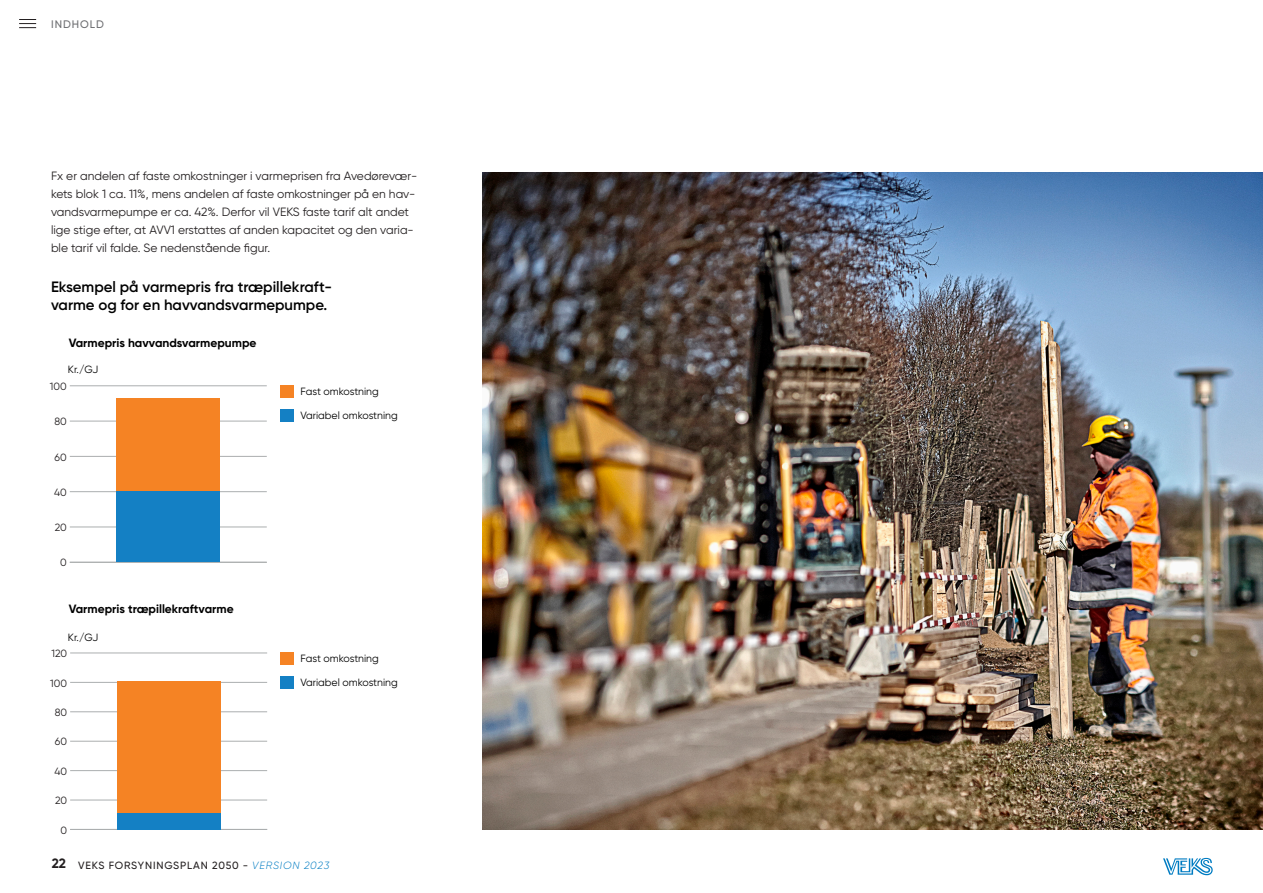
<style>
.page{position:relative;width:1263px;height:893px;background:#fff}
.page>*{position:absolute;margin:0;border:0;box-sizing:border-box;transform-origin:0 0}
.grafik_rubrik{font:600 15px/18px "Gilroy";color:#000}
.brød{font:12px/18px "Gilroy";color:#231f20}
.grafik_rubrik-2{font:700 12px "Gilroy";color:#000}
.t1{font:500 10.95px "Gilroy";letter-spacing:.085em;color:#6c6d70}
.t2{font:10.5px "Gilroy";color:#000001}
.t3{font:500 10.5px "Gilroy";letter-spacing:.08em;color:#231f20}
.t4{font:10.5px "Gilroy";color:#231f20}
.s1{font-weight:700;font-size:13.5px}
.s2{font-weight:300;font-style:italic;color:#007cc2}
</style>
<div class="page">
<svg style="left:1163px;top:858px;width:50px;height:17px"></svg>
<svg style="left:19px;top:19px;width:17px;height:9px"></svg>
<img style="left:483px;top:172px;width:780px;height:657px">
<hr style="left:70px;top:562px;width:197px;height:1px;background:#abaeaf">
<hr style="left:70px;top:527px;width:197px;height:1px;background:#abaeaf">
<hr style="left:70px;top:491px;width:197px;height:1px;background:#abaeaf">
<hr style="left:70px;top:456px;width:197px;height:1px;background:#abaeaf">
<hr style="left:70px;top:421px;width:197px;height:1px;background:#abaeaf">
<hr style="left:70px;top:385px;width:197px;height:1px;background:#abaeaf">
<div style="left:117px;top:398px;width:103px;height:94px;background:#f58324"></div>
<div style="left:117px;top:492px;width:103px;height:70px;background:#1480c4"></div>
<hr style="left:70px;top:829px;width:197px;height:1px;background:#abaeaf">
<hr style="left:70px;top:800px;width:197px;height:1px;background:#abaeaf">
<hr style="left:70px;top:770px;width:197px;height:1px;background:#abaeaf">
<hr style="left:70px;top:741px;width:197px;height:1px;background:#abaeaf">
<hr style="left:70px;top:711px;width:197px;height:1px;background:#abaeaf">
<hr style="left:70px;top:682px;width:197px;height:1px;background:#abaeaf">
<hr style="left:70px;top:653px;width:197px;height:1px;background:#abaeaf">
<div style="left:117px;top:681px;width:103px;height:132px;background:#f58324"></div>
<div style="left:117px;top:813px;width:103px;height:16px;background:#1480c4"></div>
<div style="left:280px;top:652px;width:13px;height:13px;background:#f58324"></div>
<div style="left:280px;top:676px;width:13px;height:13px;background:#1480c4"></div>
<div style="left:280px;top:385px;width:13px;height:13px;background:#f58324"></div>
<div style="left:280px;top:409px;width:13px;height:13px;background:#1480c4"></div>
<p class="t1" style="left:51px;top:17px;width:54px">INDHOLD</p>
<p class="brød" style="left:51px;top:167px;width:368px">Fx er andelen af faste omkostninger i varmeprisen fra Avedørevær&shy;kets blok 1 ca. 11%, mens andelen af faste omkostninger på en hav&shy;vandsvarmepumpe er ca. 42%. Derfor vil VEKS faste tarif alt andet lige stige efter, at AVV1 erstattes af anden kapacitet og den varia&shy;ble tarif vil falde. Se nedenstående figur.</p>
<p class="grafik_rubrik" style="left:51px;top:277px;width:283px">Eksempel på varmepris fra træpillekraft&shy;varme og for en havvandsvarmepumpe.</p>
<p class="grafik_rubrik-2" style="left:69px;top:335px;width:189px">Varmepris havvandsvarmepumpe</p>
<p class="t2" style="left:68px;top:362px;width:32px">Kr./GJ</p>
<p class="t4" style="left:50px;top:380px;width:18px">100</p>
<p class="t4" style="left:54px;top:415px;width:14px">80</p>
<p class="t4" style="left:55px;top:450px;width:14px">60</p>
<p class="t4" style="left:54px;top:486px;width:14px">40</p>
<p class="t4" style="left:55px;top:521px;width:14px">20</p>
<p class="t4" style="left:60px;top:556px;width:8px">0</p>
<p class="grafik_rubrik-2" style="left:69px;top:602px;width:166px">Varmepris træpillekraftvarme</p>
<p class="t2" style="left:68px;top:630px;width:32px">Kr./GJ</p>
<p class="t4" style="left:51px;top:647px;width:17px">120</p>
<p class="t4" style="left:50px;top:676px;width:18px">100</p>
<p class="t4" style="left:55px;top:706px;width:14px">80</p>
<p class="t4" style="left:55px;top:735px;width:14px">60</p>
<p class="t4" style="left:54px;top:765px;width:14px">40</p>
<p class="t4" style="left:55px;top:794px;width:14px">20</p>
<p class="t4" style="left:60px;top:823px;width:8px">0</p>
<p class="t2" style="left:300px;top:385px;width:80px">Fast omkostning</p>
<p class="t2" style="left:300px;top:409px;width:99px">Variabel omkostning</p>
<p class="t2" style="left:300px;top:652px;width:80px">Fast omkostning</p>
<p class="t2" style="left:300px;top:676px;width:99px">Variabel omkostning</p>
<p class="t3" style="left:52px;top:858px;width:279px"><span class="s1">22</span> VEKS FORSYNINGSPLAN 2050 - <span class="s2">VERSION 2023</span></p>
</div>
